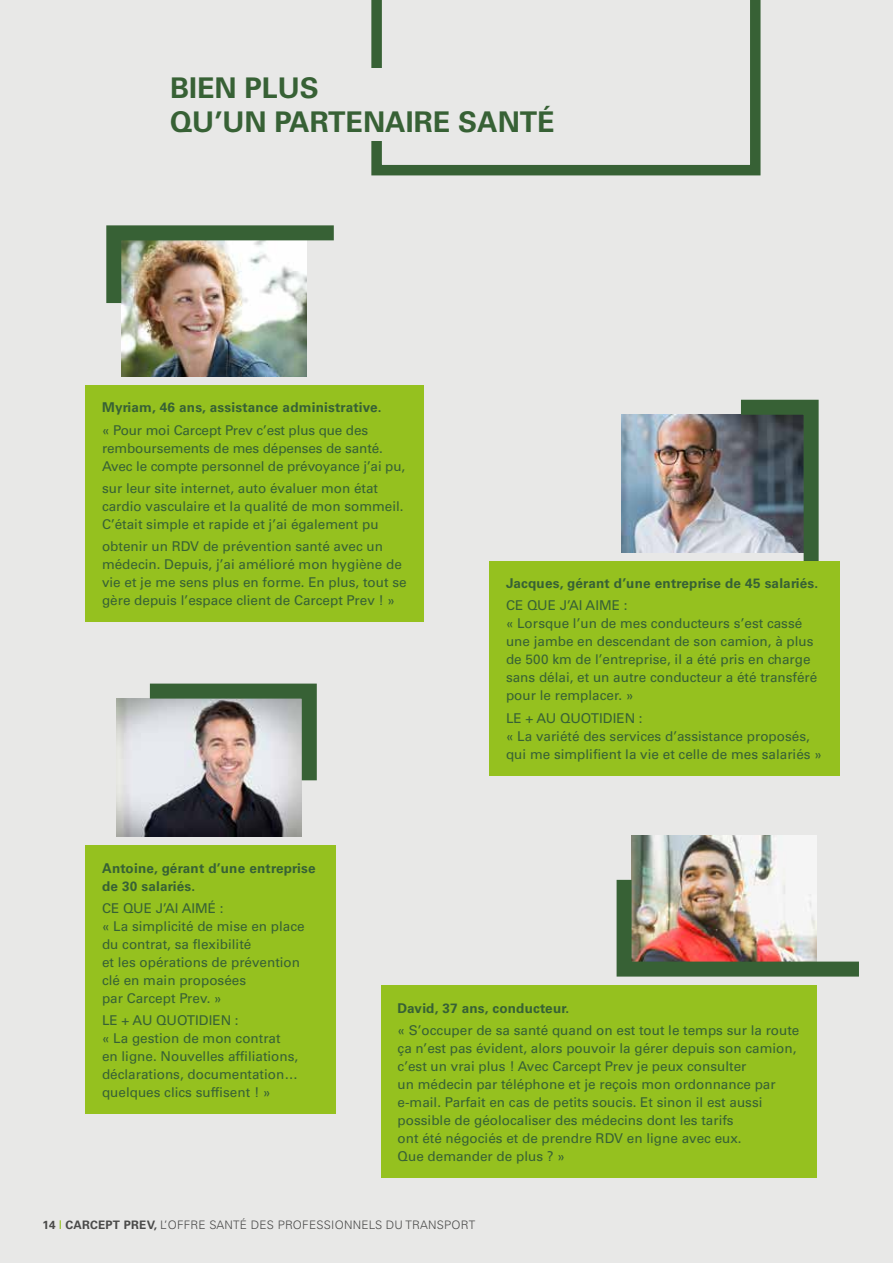
<style>
.page{position:relative;width:893px;height:1263px;background:#e8e8e7}
.page>*{position:absolute;margin:0;border:0;box-sizing:border-box;transform-origin:0 0}
.t1{font:700 28.5px/34.2px "Univers LT Std";color:#376135}
.t2{font:13.5px/18px "Univers LT Std";color:#376135}
.t3{font:700 13.5px/18px "Univers LT Std";letter-spacing:.015em;color:#376135}
.t4{font:300 11.7px "Univers LT Std";letter-spacing:.02em;color:#4a4a49}
.s1{font-weight:700}
.s2{font-weight:400;font-size:12px;color:#95c11f}
</style>
<div class="page">
<svg style="left:371px;top:0;width:389px;height:175px"></svg>
<div style="left:170px;top:68px;width:496px;height:73px;background:#e8e8e7"></div>
<img style="left:631px;top:835px;width:185px;height:30px">
<div style="left:381px;top:985px;width:435px;height:193px;background:#95c11f"></div>
<img style="left:121px;top:318px;width:185px;height:58px">
<div style="left:85px;top:385px;width:339px;height:237px;background:#95c11f"></div>
<img style="left:106px;top:225px;width:228px;height:93px">
<img style="left:117px;top:698px;width:185px;height:139px">
<div style="left:85px;top:845px;width:250px;height:269px;background:#95c11f"></div>
<svg style="left:135px;top:683px;width:182px;height:112px"></svg>
<img style="left:616px;top:865px;width:243px;height:112px">
<img style="left:622px;top:414px;width:104px;height:138px">
<svg style="left:726px;top:399px;width:93px;height:162px"></svg>
<div style="left:489px;top:561px;width:351px;height:215px;background:#95c11f"></div>
<h1 class="t1" style="left:170px;top:71px;width:386px">BIEN PLUS<br>QU’UN PARTENAIRE SANTÉ</h1>
<p class="t3" style="left:102px;top:399px;width:281px">Myriam, 46 ans, assistance administrative.</p>
<p class="t2" style="left:102px;top:421px;width:305px">« Pour moi Carcept Prev c’est plus que des remboursements de mes dépenses de santé.<br>Avec le compte personnel de prévoyance j’ai pu,</p>
<p class="t2" style="left:102px;top:479px;width:303px">sur leur site internet, auto évaluer mon état cardio vasculaire et la qualité de mon sommeil.<br>C’était simple et rapide et j’ai également pu</p>
<p class="t2" style="left:102px;top:537px;width:306px">obtenir un RDV de prévention santé avec un médecin. Depuis, j’ai amélioré mon hygiène de vie et je me sens plus en forme. En plus, tout se gère depuis l’espace client de Carcept Prev ! »</p>
<p class="t3" style="left:506px;top:575px;width:314px">Jacques, gérant d’une entreprise de 45 salariés.</p>
<p class="t2" style="left:506px;top:597px;width:313px">CE QUE J’AI AIME :<br>« Lorsque l’un de mes conducteurs s’est cassé une jambe en descendant de son camion, à plus de 500 km de l’entreprise, il a été pris en charge sans délai, et un autre conducteur a été transféré pour le remplacer. »</p>
<p class="t2" style="left:506px;top:709px;width:317px">LE + AU QUOTIDIEN :<br>« La variété des services d’assistance proposés, qui me simplifient la vie et celle de mes salariés »</p>
<p class="t3" style="left:102px;top:859px;width:215px">Antoine, gérant d’une entreprise de 30 salariés.</p>
<p class="t2" style="left:102px;top:899px;width:204px">CE QUE J’AI AIMÉ :<br>« La simplicité de mise en place du contrat, sa flexibilité<br>et les opérations de prévention clé en main proposées<br>par Carcept Prev. »</p>
<p class="t2" style="left:102px;top:1011px;width:198px">LE + AU QUOTIDIEN :<br>« La gestion de mon contrat en ligne. Nouvelles affiliations, déclarations, documentation… quelques clics suffisent ! »</p>
<p class="t3" style="left:398px;top:999px;width:173px">David, 37 ans, conducteur.</p>
<p class="t2" style="left:398px;top:1021px;width:403px">« S’occuper de sa santé quand on est tout le temps sur la route ça n’est pas évident, alors pouvoir la gérer depuis son camion, c’est un vrai plus ! Avec Carcept Prev je peux consulter<br>un médecin par téléphone et je reçois mon ordonnance par e-mail. Parfait en cas de petits soucis. Et sinon il est aussi possible de géolocaliser des médecins dont les tarifs<br>ont été négociés et de prendre RDV en ligne avec eux.<br>Que demander de plus ? »</p>
<p class="t4" style="left:43px;top:1218px;width:434px"><span class="s1">14</span> <span class="s2">I</span> <span class="s1">CARCEPT PREV,</span> L’OFFRE SANTÉ DES PROFESSIONNELS DU TRANSPORT</p>
</div>
